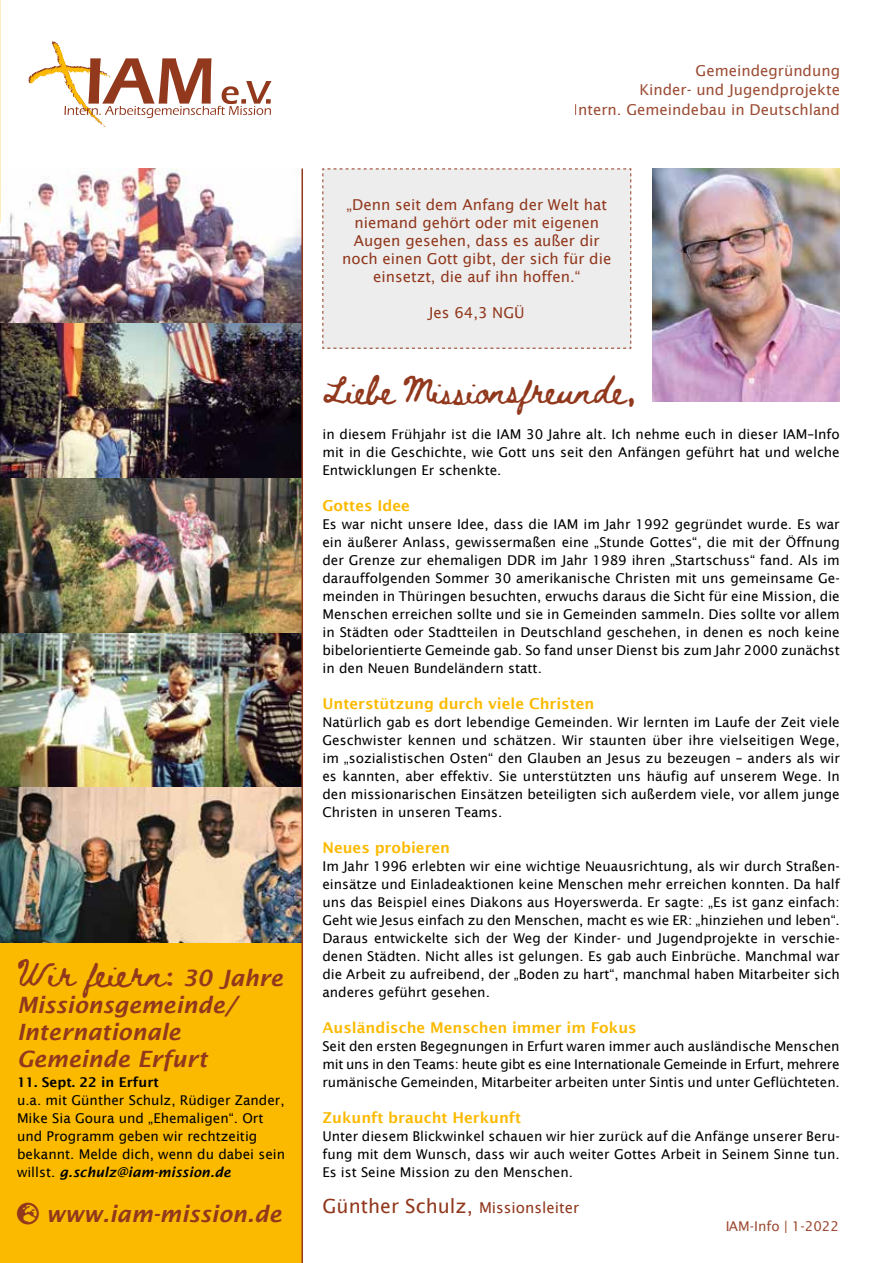
<style>
.page{position:relative;width:893px;height:1263px;background:#fff}
.page>*{position:absolute;margin:0;border:0;box-sizing:border-box;transform-origin:0 0}
.t1{font:27px "Beth Ellen";letter-spacing:-.025em;color:#91381d}
.t2{font:27px "Beth Ellen";color:#91381d}
.t3{font:italic 600 22.5px/27px "Lucida Sans";color:#91381d}
.t4{font:19.5px "Lucida Sans";color:#91381d}
.t5{font:15px/18px "Lucida Sans";color:#91381d;text-align:right}
.t6{font:600 15px "Lucida Sans";color:#fbba00}
.t7{font:13.5px/18px "Lucida Sans";color:#000;text-align:justify}
.t8{font:600 13.5px "Lucida Sans";color:#000}
.t9{font:13.5px "Lucida Sans";color:#91381d}
.s1{font-family:"Lucida Sans";font-weight:600;font-style:italic;font-size:22.5px}
.s2{font-weight:600;font-style:italic}
.s3{font-size:15px}
</style>
<div class="page">
<div style="left:0;top:925px;width:302px;height:338px;background:#fbba00"></div>
<img style="left:0;top:169px;width:301px;height:774px">
<svg style="left:28px;top:41px;width:243px;height:86px"></svg>
<div style="left:322px;top:168px;width:309px;height:181px;background:#ededed"></div>
<hr style="left:301px;top:169px;width:2px;height:1094px;background:#91381d">
<img style="left:652px;top:169px;width:188px;height:233px">
<h1 class="t2" style="left:17px;top:960px;width:268px">Wir feiern: <span class="s1">30 Jahre</span></h1>
<h2 class="t3" style="left:17px;top:991px;width:222px">Missionsgemeinde/<br>Internationale<br>Gemeinde Erfurt</h2>
<p class="t8" style="left:17px;top:1074px;width:144px">11. Sept. 22 in Erfurt</p>
<p class="t7" style="left:17px;top:1091px;width:270px;text-align:left">u.a. mit Günther Schulz, Rüdiger Zander, Mike Sia Goura und „Ehemaligen“. Ort und Programm geben wir rechtzeitig bekannt. Melde dich, wenn du dabei sein willst. <span class="s2">g.schulz@iam-mission.de</span></p>
<h2 class="t3" style="left:46px;top:1200px;width:237px">www.iam-mission.de</h2>
<p class="t5" style="left:574px;top:60px;width:268px;line-height:19.5px">Gemeindegründung<br>Kinder- und Jugendprojekte<br>Intern. Gemeindebau in Deutschland</p>
<p class="t5" style="left:342px;top:196px;width:271px;text-align:center">„Denn seit dem Anfang der Welt hat niemand gehört oder mit eigenen<br>Augen gesehen, dass es außer dir noch einen Gott gibt, der sich für die einsetzt, die auf ihn hoffen.“</p>
<p class="t5" style="left:429px;top:304px;width:97px">Jes 64,3 NGÜ</p>
<h1 class="t1" style="left:322px;top:377px;width:314px">Liebe Missionsfreunde,</h1>
<p class="t7" style="left:322px;top:425px;width:519px">in diesem Frühjahr ist die IAM 30 Jahre alt. Ich nehme euch in dieser IAM–Info mit in die Geschichte, wie Gott uns seit den Anfängen geführt hat und welche Entwicklungen Er schenkte.</p>
<p class="t6" style="left:322px;top:497px;width:89px">Gottes Idee</p>
<p class="t7" style="left:322px;top:515px;width:519px">Es war nicht unsere Idee, dass die IAM im Jahr 1992 gegründet wurde. Es war ein äußerer Anlass, gewissermaßen eine „Stunde Gottes“, die mit der Öffnung der Grenze zur ehemaligen DDR im Jahr 1989 ihren „Startschuss“ fand. Als im darauffolgenden Sommer 30 amerikanische Christen mit uns gemeinsame Ge&shy;meinden in Thüringen besuchten, erwuchs daraus die Sicht für eine Mission, die Menschen erreichen sollte und sie in Gemeinden sammeln. Dies sollte vor allem in Städten oder Stadtteilen in Deutschland geschehen, in denen es noch keine bibelorientierte Gemeinde gab. So fand unser Dienst bis zum Jahr 2000 zunächst in den Neuen Bundeländern statt.</p>
<p class="t6" style="left:322px;top:695px;width:274px">Unterstützung durch viele Christen</p>
<p class="t7" style="left:322px;top:713px;width:519px">Natürlich gab es dort lebendige Gemeinden. Wir lernten im Laufe der Zeit viele Geschwister kennen und schätzen. Wir staunten über ihre vielseitigen Wege, im „sozialistischen Osten“ den Glauben an Jesus zu bezeugen – anders als wir es kannten, aber effektiv. Sie unterstützten uns häufig auf unserem Wege. In den missionarischen Einsätzen beteiligten sich außerdem viele, vor allem junge Christen in unseren Teams.</p>
<p class="t6" style="left:322px;top:839px;width:129px">Neues probieren</p>
<p class="t7" style="left:322px;top:857px;width:519px">Im Jahr 1996 erlebten wir eine wichtige Neuausrichtung, als wir durch Straßen&shy;einsätze und Einladeaktionen keine Menschen mehr erreichen konnten. Da half uns das Beispiel eines Diakons aus Hoyerswerda. Er sagte: „Es ist ganz einfach:<br>Geht wie Jesus einfach zu den Menschen, macht es wie ER: „hinziehen und leben“.<br>Daraus entwickelte sich der Weg der Kinder- und Jugendprojekte in verschie&shy;denen Städten. Nicht alles ist gelungen. Es gab auch Einbrüche. Manchmal war die Arbeit zu aufreibend, der „Boden zu hart“, manchmal haben Mitarbeiter sich anderes geführt gesehen.</p>
<p class="t6" style="left:322px;top:1019px;width:316px">Ausländische Menschen immer im Fokus</p>
<p class="t7" style="left:322px;top:1037px;width:519px">Seit den ersten Begegnungen in Erfurt waren immer auch ausländische Menschen mit uns in den Teams: heute gibt es eine Internationale Gemeinde in Erfurt, mehrere rumänische Gemeinden, Mitarbeiter arbeiten unter Sintis und unter Geflüchteten.</p>
<p class="t6" style="left:322px;top:1109px;width:200px">Zukunft braucht Herkunft</p>
<p class="t7" style="left:322px;top:1127px;width:519px">Unter diesem Blickwinkel schauen wir hier zurück auf die Anfänge unserer Beru&shy;fung mit dem Wunsch, dass wir auch weiter Gottes Arbeit in Seinem Sinne tun.<br>Es ist Seine Mission zu den Menschen.</p>
<h3 class="t4" style="left:322px;top:1194px;width:258px">Günther Schulz, <span class="s3">Missionsleiter</span></h3>
<p class="t9" style="left:725px;top:1218px;width:115px">IAM-Info | 1-2022</p>
</div>
